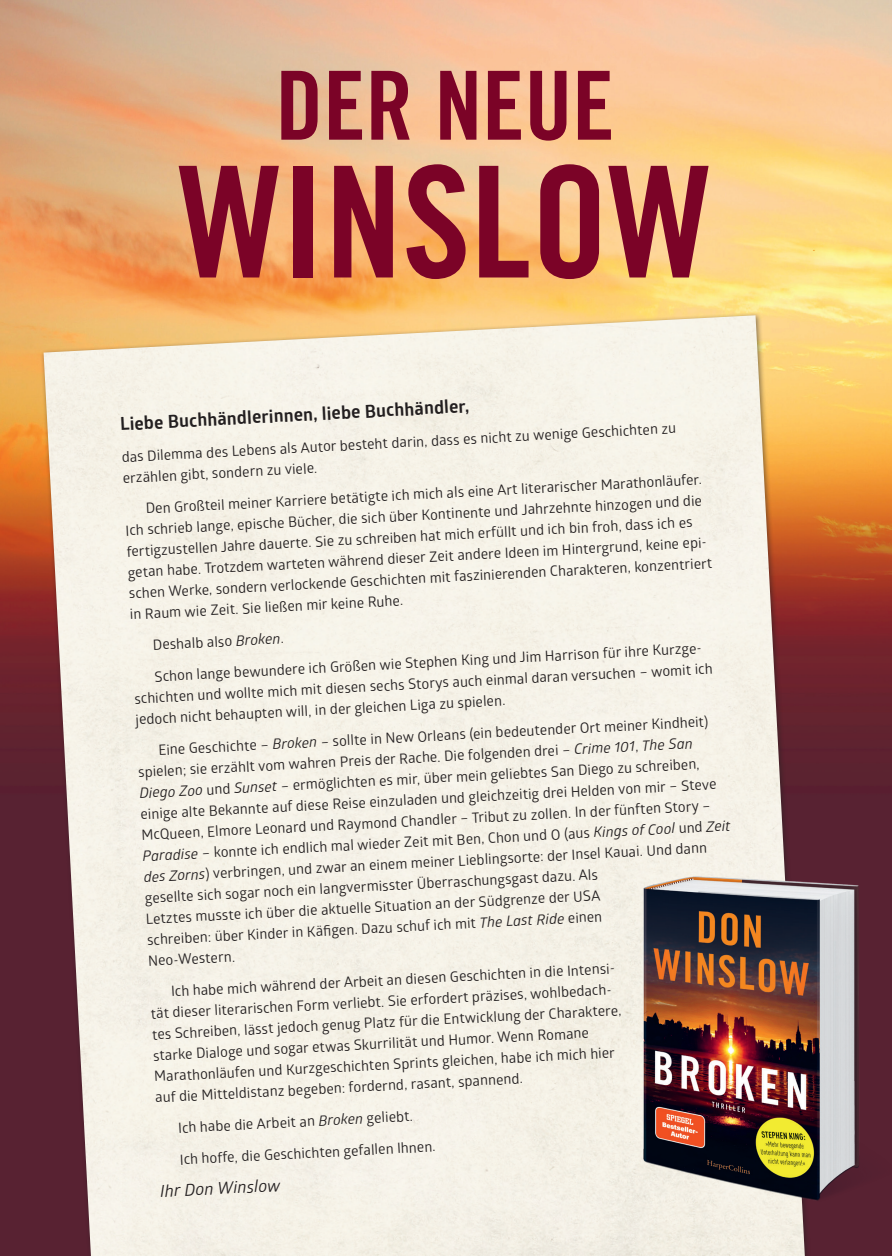
<style>
.page{position:relative;width:892px;height:1256px;background:#fff}
.page>*{position:absolute;margin:0;border:0;box-sizing:border-box;transform-origin:0 0}
.t1{font:154.65px "Trade Gothic LT Bold Cond Twenty";color:#7b0327}
.t2{font:95.4px "Trade Gothic LT Bold Cond Twenty";color:#7b0327}
.t3{font:700 18px "Glober";color:#231f20}
.t4{font:italic 16.5px "Glober";color:#231f20}
.t5{font:14.25px/21px "Glober";color:#231f20}
.s1{font-style:italic}
</style>
<div class="page">
<img style="left:0;top:0;width:892px;height:1256px">
<img style="left:44px;top:315px;width:761px;height:941px">
<img style="left:636px;top:866px;width:256px;height:349px">
<h2 class="t2" style="left:276px;top:48px;width:340px">DER NEUE</h2>
<h1 class="t1" style="left:179px;top:128px;width:534px">WINSLOW</h1>
<p class="t3" style="left:119px;top:411px;width:351px;rotate:-3deg">Liebe Buchhändlerinnen, liebe Buchhändler,</p>
<p class="t5" style="left:121px;top:446px;width:556px;rotate:-3deg">das Dilemma des Lebens als Autor besteht darin, dass es nicht zu wenige Geschichten zu erzählen gibt, sondern zu viele.</p>
<p class="t5" style="left:124px;top:498px;width:585px;text-indent:21px;rotate:-3deg">Den Großteil meiner Karriere betätigte ich mich als eine Art literarischer Marathonläufer.<br>Ich schrieb lange, epische Bücher, die sich über Kontinente und Jahrzehnte hinzogen und die fertigzustellen Jahre dauerte. Sie zu schreiben hat mich erfüllt und ich bin froh, dass ich es getan habe. Trotzdem warteten während dieser Zeit andere Ideen im Hintergrund, keine epi&shy;schen Werke, sondern verlockende Geschichten mit faszinierenden Charakteren, konzentriert in Raum wie Zeit. Sie ließen mir keine Ruhe.</p>
<p class="t5" style="left:152px;top:634px;width:132px;rotate:-3deg">Deshalb also <span class="s1">Broken</span>.</p>
<p class="t5" style="left:133px;top:666px;width:580px;text-indent:21px;rotate:-3deg">Schon lange bewundere ich Größen wie Stephen King und Jim Harrison für ihre Kurzge&shy;schichten und wollte mich mit diesen sechs Storys auch einmal daran versuchen – womit ich jedoch nicht behaupten will, in der gleichen Liga zu spielen.</p>
<p class="t5" style="left:137px;top:740px;width:590px;text-indent:21px;rotate:-3deg">Eine Geschichte – <span class="s1">Broken</span> – sollte in New Orleans (ein bedeutender Ort meiner Kindheit) spielen; sie erzählt vom wahren Preis der Rache. Die folgenden drei – <span class="s1">Crime 101</span>, <span class="s1">The San Diego Zoo</span> und <span class="s1">Sunset</span> – ermöglichten es mir, über mein geliebtes San Diego zu schreiben, einige alte Bekannte auf diese Reise einzuladen und gleichzeitig drei Helden von mir – Steve McQueen, Elmore Leonard und Raymond Chandler – Tribut zu zollen. In der fünften Story – <span class="s1">Paradise</span> – konnte ich endlich mal wieder Zeit mit Ben, Chon und O (aus <span class="s1">Kings of Cool</span> und <span class="s1">Zeit des Zorns</span>) verbringen, und zwar an einem meiner Lieblingsorte: der Insel Kauai. Und dann gesellte sich sogar noch ein langvermisster Überraschungsgast dazu. Als<br>Letztes musste ich über die aktuelle Situation an der Südgrenze der USA<br>schreiben: über Kinder in Käfi gen. Dazu schuf ich mit <span class="s1">The Last Ride</span> einen<br>Neo-Western.</p>
<p class="t5" style="left:149px;top:981px;width:471px;text-indent:21px;rotate:-3deg">Ich habe mich während der Arbeit an diesen Geschichten in die Intensi&shy;tät dieser literarischen Form verliebt. Sie erfordert präzises, wohlbedach&shy;tes Schreiben, lässt jedoch genug Platz für die Entwicklung der Charaktere, starke Dialoge und sogar etwas Skurrilität und Humor. Wenn Romane Marathonläufen und Kurzgeschichten Sprints gleichen, habe ich mich hier auf die Mitteldistanz begeben: fordernd, rasant, spannend.</p>
<p class="t5" style="left:178px;top:1117px;width:236px;rotate:-3deg">Ich habe die Arbeit an <span class="s1">Broken</span> geliebt.</p>
<p class="t5" style="left:179px;top:1148px;width:257px;rotate:-3deg">Ich hoffe, die Geschichten gefallen Ihnen.</p>
<p class="t4" style="left:160px;top:1180px;width:122px;rotate:-3deg">Ihr Don Winslow</p>
</div>
